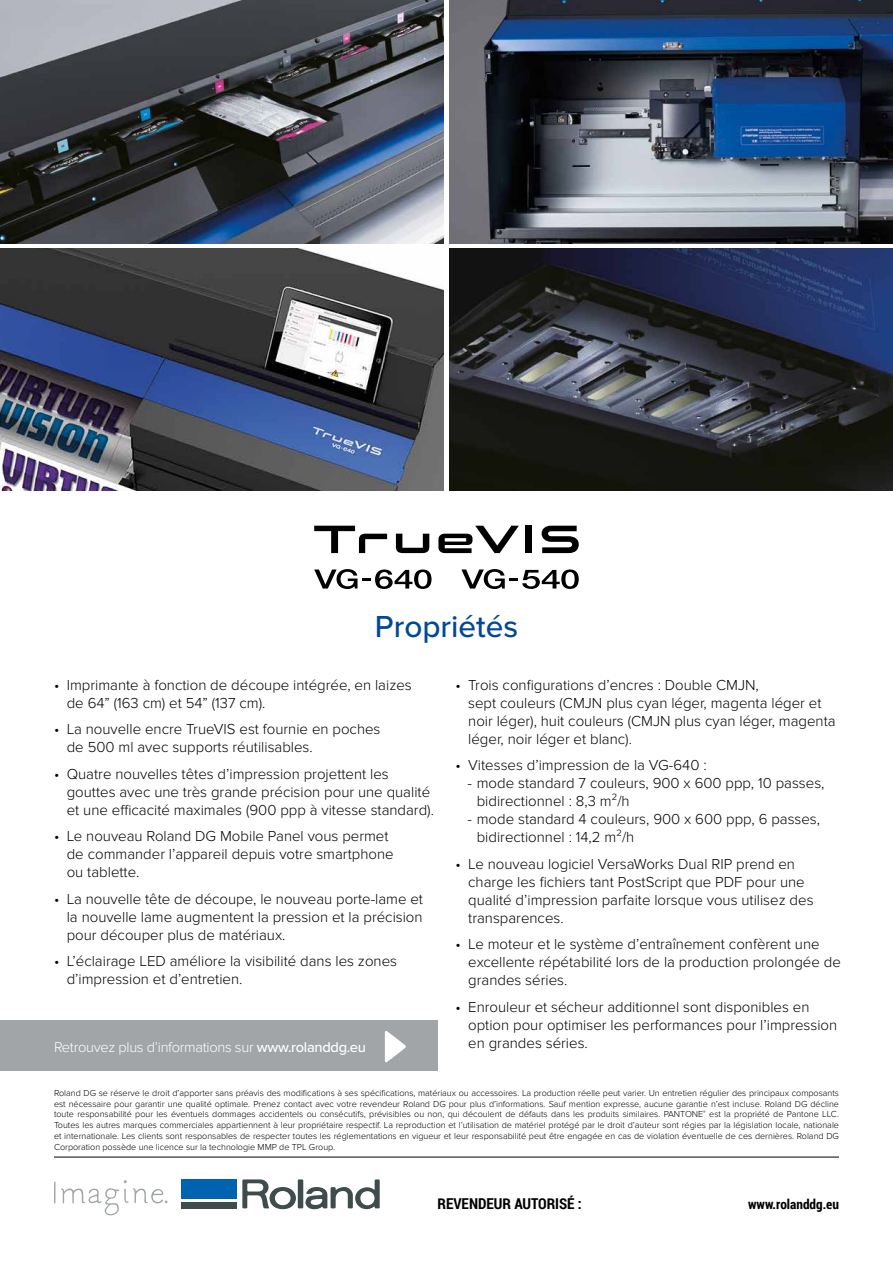
<style>
.page{position:relative;width:893px;height:1263px;background:#fff}
.page>*{position:absolute;margin:0;border:0;box-sizing:border-box;transform-origin:0 0}
.t1{font:500 31.5px "Proxima Nova";color:#00489a}
.t2{font:300 15px/18px "Proxima Nova";color:#000}
.t3{font:700 15px "Roboto Condensed";color:#000}
.t4{font:300 14.7px "Proxima Nova";letter-spacing:-.02em;color:#fff}
.t5{font:700 13.5px "Roboto Condensed";color:#000}
.t6{font:300 9px/10.8px "Proxima Nova";color:#000;text-align:justify}
.s1{font-weight:500}
</style>
<div class="page">
<svg style="left:54px;top:1180px;width:113px;height:35px"></svg>
<div style="left:298px;top:1179px;width:5px;height:29px;background:#404b4e"></div>
<svg style="left:305px;top:1179px;width:75px;height:31px"></svg>
<svg style="left:242px;top:1179px;width:54px;height:30px"></svg>
<div style="left:181px;top:1201px;width:56px;height:7px;background:#404b4e"></div>
<div style="left:181px;top:1179px;width:56px;height:20px;background:#0063af"></div>
<img style="left:0;top:0;width:444px;height:243px">
<img style="left:449px;top:0;width:444px;height:243px">
<img style="left:0;top:248px;width:444px;height:242px">
<img style="left:449px;top:248px;width:444px;height:242px">
<hr style="left:54px;top:1157px;width:785px;height:1px;background:#000">
<div style="left:0;top:1021px;width:437px;height:50px;background:#a1a5a7"></div>
<svg style="left:385px;top:1031px;width:21px;height:31px"></svg>
<svg style="left:314px;top:569px;width:117px;height:20px"></svg>
<div style="left:525px;top:526px;width:7px;height:27px;background:#000"></div>
<svg style="left:396px;top:534px;width:33px;height:19px"></svg>
<svg style="left:314px;top:526px;width:73px;height:27px"></svg>
<svg style="left:438px;top:526px;width:81px;height:27px"></svg>
<svg style="left:542px;top:526px;width:37px;height:27px"></svg>
<svg style="left:461px;top:569px;width:118px;height:20px"></svg>
<h1 class="t1" style="left:375px;top:608px;width:145px">Propriétés</h1>
<p class="t2" style="left:67px;top:676px;width:346px;text-indent:-13px">• Imprimante à fonction de découpe intégrée, en laizes de 64” (163 cm) et 54” (137 cm).</p>
<p class="t2" style="left:67px;top:720px;width:315px;text-indent:-13px">• La nouvelle encre TrueVIS est fournie en poches de 500 ml avec supports réutilisables.</p>
<p class="t2" style="left:67px;top:765px;width:369px;text-indent:-13px">• Quatre nouvelles têtes d’impression projettent les gouttes avec une très grande précision pour une qualité et une efficacité maximales (900 ppp à vitesse standard).</p>
<p class="t2" style="left:67px;top:827px;width:328px;text-indent:-13px">• Le nouveau Roland DG Mobile Panel vous permet de commander l’appareil depuis votre smartphone ou tablette.</p>
<p class="t2" style="left:67px;top:890px;width:358px;text-align:justify;text-indent:-13px">• La nouvelle tête de découpe, le nouveau porte-lame et la nouvelle lame augmentent la pression et la précision pour découper plus de matériaux.</p>
<p class="t2" style="left:67px;top:952px;width:332px;text-indent:-13px">• L’éclairage LED améliore la visibilité dans les zones d’impression et d’entretien.</p>
<p class="t2" style="left:468px;top:676px;width:369px;text-indent:-13px">• Trois configurations d’encres : Double CMJN,<br>sept couleurs (CMJN plus cyan léger, magenta léger et noir léger), huit couleurs (CMJN plus cyan léger, magenta léger, noir léger et blanc).</p>
<p class="t2" style="left:455px;top:756px;width:253px">• Vitesses d’impression de la VG-640 :</p>
<p class="t2" style="left:477px;top:774px;width:349px;text-indent:-9px">- mode standard 7 couleurs, 900 x 600 ppp, 10 passes, bidirectionnel : 8,3 m²/h</p>
<p class="t2" style="left:477px;top:810px;width:345px;text-indent:-9px">- mode standard 4 couleurs, 900 x 600 ppp, 6 passes, bidirectionnel : 14,2 m²/h</p>
<p class="t2" style="left:468px;top:855px;width:347px;text-indent:-13px">• Le nouveau logiciel VersaWorks Dual RIP prend en charge les fichiers tant PostScript que PDF pour une qualité d’impression parfaite lorsque vous utilisez des transparences.</p>
<p class="t2" style="left:468px;top:935px;width:374px;text-indent:-13px">• Le moteur et le système d’entraînement confèrent une excellente répétabilité lors de la production prolongée de grandes séries.</p>
<p class="t2" style="left:468px;top:998px;width:370px;text-indent:-13px">• Enrouleur et sécheur additionnel sont disponibles en option pour optimiser les performances pour l’impression</p>
<p class="t4" style="left:54px;top:1038px;width:314px">Retrouvez plus d’informations sur <span class="s1">www.rolanddg.eu</span></p>
<p class="t2" style="left:468px;top:1034px;width:121px">en grandes séries.</p>
<p class="t6" style="left:54px;top:1087px;width:786px">Roland DG se réserve le droit d’apporter sans préavis des modifications à ses spécifications, matériaux ou accessoires. La production réelle peut varier. Un entretien régulier des principaux composants est nécessaire pour garantir une qualité optimale. Prenez contact avec votre revendeur Roland DG pour plus d’informations. Sauf mention expresse, aucune garantie n’est incluse. Roland DG décline toute responsabilité pour les éventuels dommages accidentels ou consécutifs, prévisibles ou non, qui découlent de défauts dans les produits similaires. PANTONE<sup>®</sup> est la propriété de Pantone LLC.<br>Toutes les autres marques commerciales appartiennent à leur propriétaire respectif. La reproduction et l’utilisation de matériel protégé par le droit d’auteur sont régies par la législation locale, nationale et internationale. Les clients sont responsables de respecter toutes les réglementations en vigueur et leur responsabilité peut être engagée en cas de violation éventuelle de ces dernières. Roland DG Corporation possède une licence sur la technologie MMP de TPL Group.</p>
<p class="t3" style="left:437px;top:1193px;width:146px">REVENDEUR AUTORISÉ :</p>
<p class="t5" style="left:748px;top:1195px;width:92px">www.rolanddg.eu</p>
</div>
